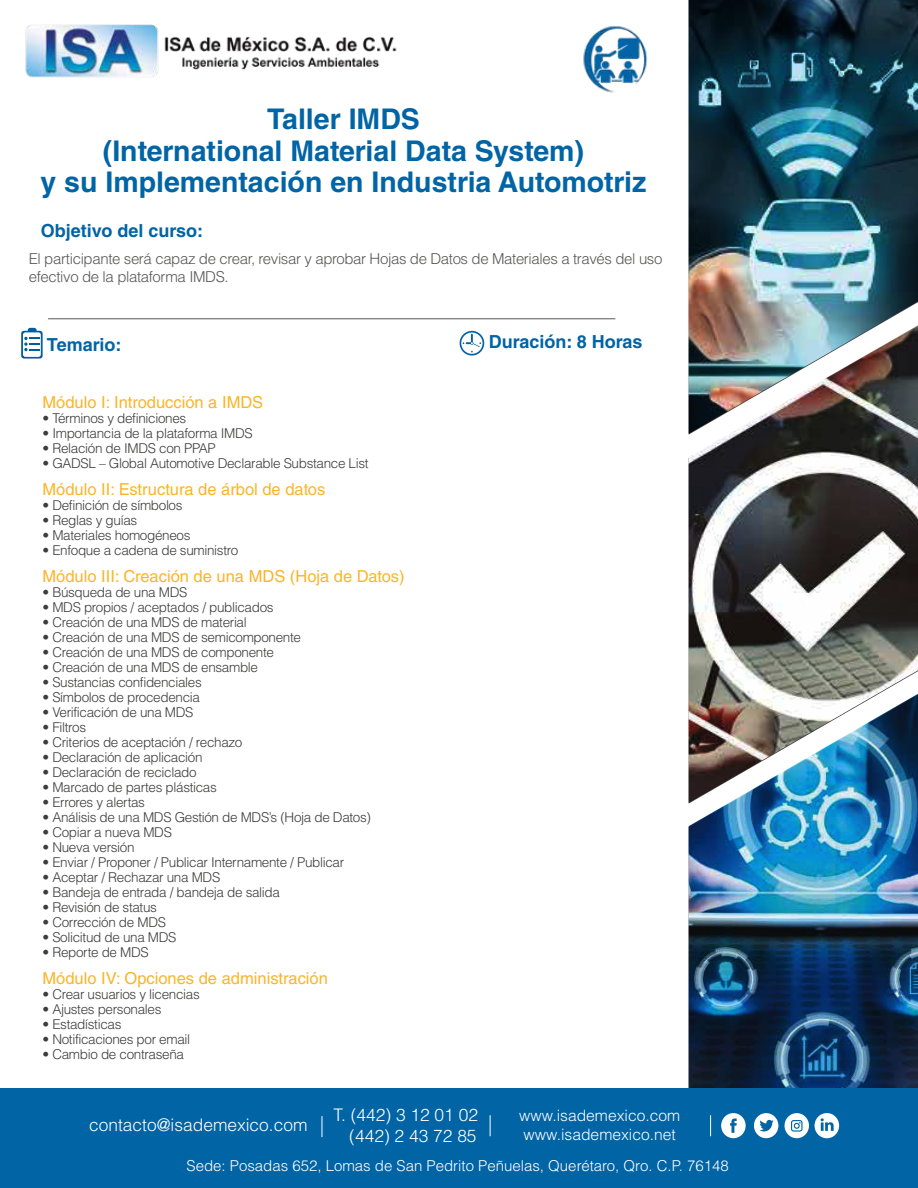
<style>
.page{position:relative;width:918px;height:1188px;background:#fff}
.page>*{position:absolute;margin:0;border:0;box-sizing:border-box;transform-origin:0 0}
.t1{font:700 28.5px/31.5px "Helvetica LT Std";color:#0064a5;text-align:center}
.t2{font:700 18px "Helvetica LT Std";color:#0064a5}
.t3{font:300 17.4px/20.9px "Helvetica LT Std";color:#fff;text-align:right}
.t4{font:16.5px "Helvetica LT Std";color:#fab528}
.t5{font:300 15.6px/18.8px "Helvetica LT Std";color:#fff}
.t6{font:300 15px/18px "Helvetica LT Std";letter-spacing:-.025em;color:#575756}
.t7{font:300 15px "Helvetica LT Std";color:#fff}
.t8{font:300 13.5px "Helvetica LT Std";letter-spacing:-.025em;color:#3c3c3b}
</style>
<div class="page">
<img style="left:689px;top:0;width:229px;height:315px">
<img style="left:689px;top:804px;width:229px;height:285px">
<img style="left:689px;top:315px;width:229px;height:489px">
<img style="left:25px;top:24px;width:372px;height:54px">
<hr style="left:48px;top:319px;width:567px;height:1px;background:#575756">
<img style="left:583px;top:26px;width:65px;height:67px">
<svg style="left:21px;top:328px;width:22px;height:31px"></svg>
<svg style="left:460px;top:331px;width:24px;height:25px"></svg>
<div style="left:0;top:1089px;width:918px;height:99px;background:#0064a5"></div>
<svg style="left:321px;top:1116px;width:1px;height:21px"></svg>
<svg style="left:710px;top:1115px;width:1px;height:21px"></svg>
<svg style="left:490px;top:1115px;width:1px;height:21px"></svg>
<svg style="left:721px;top:1113px;width:25px;height:25px"></svg>
<svg style="left:754px;top:1113px;width:24px;height:25px"></svg>
<svg style="left:815px;top:1113px;width:24px;height:25px"></svg>
<svg style="left:785px;top:1113px;width:24px;height:25px"></svg>
<h1 class="t1" style="left:40px;top:103px;width:607px">Taller IMDS<br>(International Material Data System)<br>y su Implementación en Industria Automotriz</h1>
<h2 class="t2" style="left:41px;top:220px;width:164px">Objetivo del curso:</h2>
<p class="t6" style="left:29px;top:249px;width:635px">El participante será capaz de crear, revisar y aprobar Hojas de Datos de Materiales a través del uso efectivo de la plataforma IMDS.</p>
<h2 class="t2" style="left:47px;top:334px;width:76px">Temario:</h2>
<p class="t4" style="left:43px;top:393px;width:222px">Módulo I: Introducción a IMDS</p>
<p class="t8" style="left:43px;top:410px;width:145px">• Términos y definiciones</p>
<p class="t8" style="left:43px;top:425px;width:212px">• Importancia de la plataforma IMDS</p>
<p class="t8" style="left:43px;top:440px;width:175px">• Relación de IMDS con PPAP</p>
<p class="t8" style="left:43px;top:455px;width:328px">• GADSL – Global Automotive Declarable Substance List</p>
<p class="t4" style="left:43px;top:480px;width:284px">Módulo II: Estructura de árbol de datos</p>
<p class="t8" style="left:43px;top:497px;width:142px">• Definición de símbolos</p>
<p class="t8" style="left:43px;top:512px;width:96px">• Reglas y guías</p>
<p class="t8" style="left:43px;top:527px;width:149px">• Materiales homogéneos</p>
<p class="t8" style="left:43px;top:542px;width:197px">• Enfoque a cadena de suministro</p>
<p class="t4" style="left:43px;top:567px;width:364px">Módulo III: Creación de una MDS (Hoja de Datos)</p>
<p class="t8" style="left:43px;top:584px;width:146px">• Búsqueda de una MDS</p>
<p class="t8" style="left:43px;top:599px;width:233px">• MDS propios / aceptados / publicados</p>
<p class="t8" style="left:43px;top:614px;width:206px">• Creación de una MDS de material</p>
<p class="t8" style="left:43px;top:629px;width:260px">• Creación de una MDS de semicomponente</p>
<p class="t8" style="left:43px;top:644px;width:233px">• Creación de una MDS de componente</p>
<p class="t8" style="left:43px;top:659px;width:217px">• Creación de una MDS de ensamble</p>
<p class="t8" style="left:43px;top:674px;width:161px">• Sustancias confidenciales</p>
<p class="t8" style="left:43px;top:689px;width:159px">• Símbolos de procedencia</p>
<p class="t8" style="left:43px;top:704px;width:152px">• Verificación de una MDS</p>
<p class="t8" style="left:43px;top:719px;width:45px">• Filtros</p>
<p class="t8" style="left:43px;top:734px;width:201px">• Criterios de aceptación / rechazo</p>
<p class="t8" style="left:43px;top:749px;width:162px">• Declaración de aplicación</p>
<p class="t8" style="left:43px;top:764px;width:156px">• Declaración de reciclado</p>
<p class="t8" style="left:43px;top:779px;width:176px">• Marcado de partes plásticas</p>
<p class="t8" style="left:43px;top:794px;width:104px">• Errores y alertas</p>
<p class="t8" style="left:43px;top:809px;width:330px">• Análisis de una MDS Gestión de MDS’s (Hoja de Datos)</p>
<p class="t8" style="left:43px;top:824px;width:131px">• Copiar a nueva MDS</p>
<p class="t8" style="left:43px;top:839px;width:94px">• Nueva versión</p>
<p class="t8" style="left:43px;top:854px;width:303px">• Enviar / Proponer / Publicar Internamente / Publicar</p>
<p class="t8" style="left:43px;top:869px;width:179px">• Aceptar / Rechazar una MDS</p>
<p class="t8" style="left:43px;top:884px;width:239px">• Bandeja de entrada / bandeja de salida</p>
<p class="t8" style="left:43px;top:899px;width:116px">• Revisión de status</p>
<p class="t8" style="left:43px;top:914px;width:125px">• Corrección de MDS</p>
<p class="t8" style="left:43px;top:929px;width:135px">• Solicitud de una MDS</p>
<p class="t8" style="left:43px;top:944px;width:108px">• Reporte de MDS</p>
<p class="t4" style="left:43px;top:969px;width:287px">Módulo IV: Opciones de administración</p>
<p class="t8" style="left:43px;top:986px;width:159px">• Crear usuarios y licencias</p>
<p class="t8" style="left:43px;top:1001px;width:120px">• Ajustes personales</p>
<p class="t8" style="left:43px;top:1016px;width:80px">• Estadísticas</p>
<p class="t8" style="left:43px;top:1031px;width:149px">• Notificaciones por email</p>
<p class="t8" style="left:43px;top:1046px;width:143px">• Cambio de contraseña</p>
<h2 class="t2" style="left:489px;top:331px;width:155px">Duración: 8 Horas</h2>
<p class="t3" style="left:89px;top:1114px;width:220px">contacto@isademexico.com</p>
<p class="t3" style="left:333px;top:1104px;width:146px">T. (442) 3 12 01 02 (442) 2 43 72 85</p>
<p class="t5" style="left:519px;top:1106px;width:162px">www.isademexico.com www.isademexico.net</p>
<p class="t7" style="left:187px;top:1156px;width:544px">Sede: Posadas 652, Lomas de San Pedrito Peñuelas, Querétaro, Qro. C.P. 76148</p>
</div>
